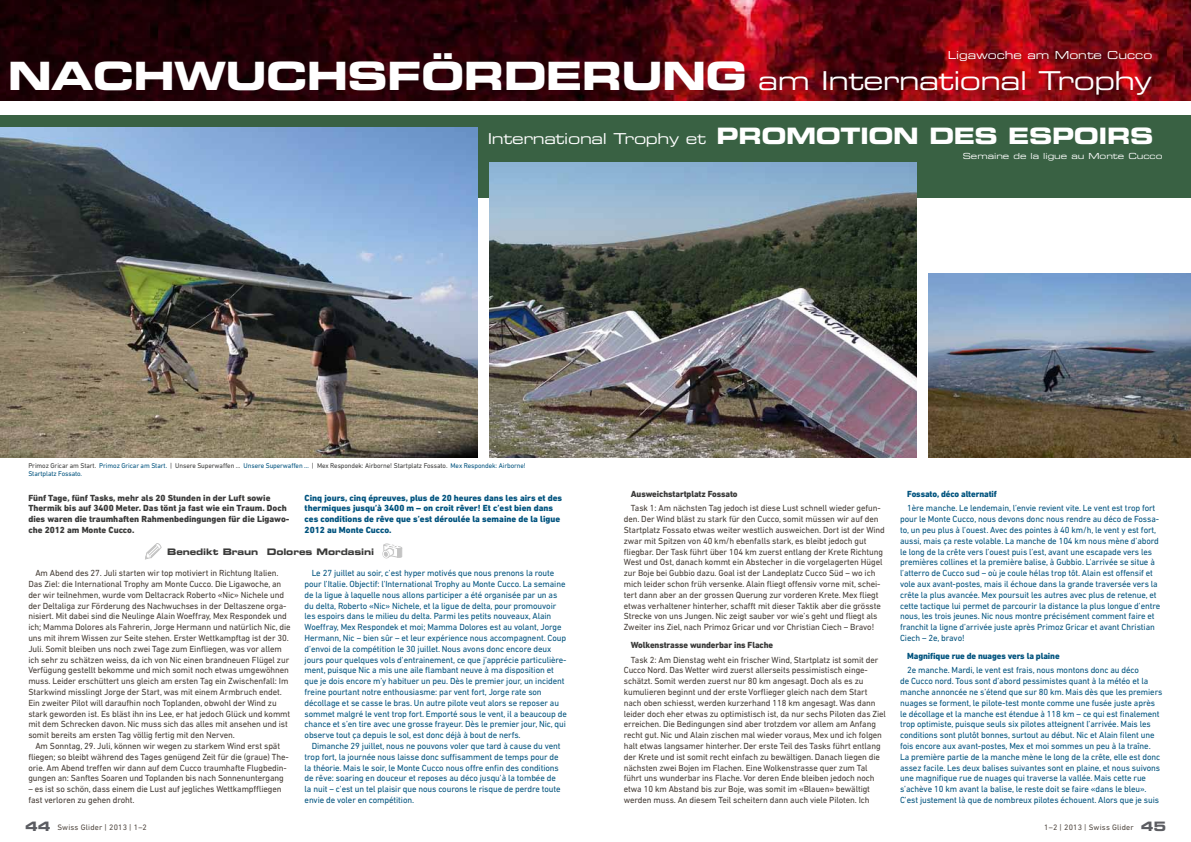
<style>
.page{position:relative;width:1191px;height:842px;background:#fff}
.page>*{position:absolute;margin:0;border:0;box-sizing:border-box;transform-origin:0 0}
.t1{font:26px "Eurostile LT Std Ex 2";letter-spacing:-.02em;color:#fff}
.t2{font:22.6px "Eurostile LT Std Bold Ex 2";color:#fff}
.t3{font:15.1px "Eurostile LT Std Ex 2";letter-spacing:-.02em;color:#fff}
.t4{font:11px "Eurostile LT Std Ex 2";color:#fff}
.t5{font:9px/10.8px "DIN Next LT Pro";letter-spacing:-.01em;color:#443b34}
.t6{font:9px/10.8px "DIN Next LT Pro";letter-spacing:-.01em;color:#00537e}
.t7{font:800 9px/10.8px "DIN Next LT Pro";color:#3b3b3a}
.t8{font:800 9px/10.8px "DIN Next LT Pro";color:#00537e}
.t9{font:9px "Eurostile LT Std Bold Ex 2";letter-spacing:-.01em;color:#3b3b3a}
.t10{font:8.4px "Eurostile LT Std Ex 2";color:#fff}
.t11{font:8px "DIN Next LT Pro";letter-spacing:.02em;color:#514841}
.t12{font:7px/8px "DIN Next LT Pro";letter-spacing:-.01em;color:#3b3b3a}
.s1{font-family:"Eurostile LT Std Bold Ex 2";font-size:39px}
.s2{font-family:"Eurostile LT Std Bold Ex 2";font-size:22.6px}
.s3{color:#00537e}
.s4{font-family:"Eurostile LT Std Bold Ex 2";font-size:13px;color:#5c5d62}
</style>
<div class="page">
<img style="left:0;top:0;width:1191px;height:101px">
<div style="left:0;top:108px;width:1191px;height:90px;background:#396143"></div>
<div style="left:0;top:101px;width:1191px;height:13px;background:#fff"></div>
<img style="left:0;top:128px;width:477px;height:329px">
<img style="left:489px;top:162px;width:427px;height:295px">
<img style="left:928px;top:274px;width:263px;height:183px">
<svg style="left:145px;top:543px;width:16px;height:16px"></svg>
<svg style="left:382px;top:543px;width:20px;height:16px"></svg>
<p class="t4" style="left:947px;top:47px;width:206px">Ligawoche am Monte Cucco</p>
<h1 class="t1" style="left:8px;top:63px;width:1145px"><span class="s1">NACHWUCHSFÖRDERUNG</span> am International Trophy</h1>
<h3 class="t3" style="left:488px;top:128px;width:465px">International Trophy et <span class="s2">promotion des</span></h3>
<h2 class="t2" style="left:1008px;top:120px;width:122px">espoirs</h2>
<p class="t10" style="left:962px;top:150px;width:201px">Semaine de la ligue au Monte Cucco</p>
<p class="t12" style="left:28px;top:462px;width:499px">Primoz Gricar am Start. <span class="s3">Primoz Gricar am Start.</span> | Unsere Superwaffen … <span class="s3">Unsere Superwaffen …</span> | Mex Respondek: Airborne! Startplatz Fossato. <span class="s3">Mex Respondek: Airborne!<br>Startplatz Fossato.</span></p>
<p class="t7" style="left:28px;top:492px;width:263px">Fünf Tage, fünf Tasks, mehr als 20 Stunden in der Luft sowie Thermik bis auf 3400 Meter. Das tönt ja fast wie ein Traum. Doch dies waren die traumhaften Rahmenbedingungen für die Ligawo&shy;che 2012 am Monte Cucco.</p>
<p class="t5" style="left:28px;top:568px;width:264px;text-indent:7px">Am Abend des 27. Juli starten wir top motiviert in Richtung Italien.<br>Das Ziel: die International Trophy am Monte Cucco. Die Ligawoche, an der wir teilnehmen, wurde vom Deltacrack Roberto «Nic» Nichele und der Deltaliga zur Förderung des Nachwuchses in der Deltaszene orga&shy;nisiert. Mit dabei sind die Neulinge Alain Woeffray, Mex Respondek und ich; Mamma Dolores als Fahrerin, Jorge Hermann und natürlich Nic, die uns mit ihrem Wissen zur Seite stehen. Erster Wettkampftag ist der 30.<br>Juli. Somit bleiben uns noch zwei Tage zum Einfliegen, was vor allem ich sehr zu schätzen weiss, da ich von Nic einen brandneuen Flügel zur Verfügung gestellt bekomme und mich somit noch etwas umgewöhnen muss. Leider erschüttert uns gleich am ersten Tag ein Zwischenfall: Im Starkwind misslingt Jorge der Start, was mit einem Armbruch endet.<br>Ein zweiter Pilot will daraufhin noch Toplanden, obwohl der Wind zu stark geworden ist. Es bläst ihn ins Lee, er hat jedoch Glück und kommt mit dem Schrecken davon. Nic muss sich das alles mit ansehen und ist somit bereits am ersten Tag völlig fertig mit den Nerven.</p>
<p class="t5" style="left:28px;top:740px;width:262px;text-align:center">Am Sonntag, 29. Juli, können wir wegen zu starkem Wind erst spät fliegen; so bleibt während des Tages genügend Zeit für die (graue) The&shy;orie. Am Abend treffen wir dann auf dem Cucco traumhafte Flugbedin&shy;gungen an: Sanftes Soaren und Toplanden bis nach Sonnenuntergang</p>
<p class="t5" style="left:28px;top:784px;width:255px">– es ist so schön, dass einem die Lust auf jegliches Wettkampffliegen fast verloren zu gehen droht.</p>
<p class="t8" style="left:305px;top:492px;width:259px">Cinq jours, cinq épreuves, plus de 20 heures dans les airs et des thermiques jusqu’à 3400 m – on croit rêver! Et c’est bien dans ces conditions de rêve que s’est déroulée la semaine de la ligue 2012 au Monte Cucco.</p>
<p class="t6" style="left:305px;top:568px;width:264px;text-indent:7px">Le 27 juillet au soir, c’est hyper motivés que nous prenons la route pour l’Italie. Objectif: l’International Trophy au Monte Cucco. La semaine de la ligue à laquelle nous allons participer a été organisée par un as du delta, Roberto «Nic» Nichele, et la ligue de delta, pour promouvoir les espoirs dans le milieu du delta. Parmi les petits nouveaux, Alain Woeffray, Mex Respondek et moi; Mamma Dolores est au volant, Jorge Hermann, Nic – bien sûr – et leur expérience nous accompagnent. Coup d’envoi de la compétition le 30 juillet. Nous avons donc encore deux jours pour quelques vols d’entrainement, ce que j’apprécie particulière&shy;ment, puisque Nic a mis une aile flambant neuve à ma disposition et que je dois encore m’y habituer un peu. Dès le premier jour, un incident freine pourtant notre enthousiasme: par vent fort, Jorge rate son décollage et se casse le bras. Un autre pilote veut alors se reposer au sommet malgré le vent trop fort. Emporté sous le vent, il a beaucoup de chance et s’en tire avec une grosse frayeur. Dès le premier jour, Nic, qui observe tout ça depuis le sol, est donc déjà à bout de nerfs.</p>
<p class="t6" style="left:305px;top:740px;width:257px;text-indent:7px">Dimanche 29 juillet, nous ne pouvons voler que tard à cause du vent trop fort, la journée nous laisse donc suffisamment de temps pour de la théorie. Mais le soir, le Monte Cucco nous offre enfin des conditions de rêve: soaring en douceur et reposes au déco jusqu’à la tombée de la nuit – c’est un tel plaisir que nous courons le risque de perdre toute envie de voler en compétition.</p>
<p class="t9" style="left:167px;top:545px;width:209px">Benedikt Braun Dolores Mordasini</p>
<p class="t7" style="left:631px;top:488px;width:108px">Ausweichstartplatz Fossato</p>
<p class="t5" style="left:624px;top:503px;width:262px;text-indent:7px">Task 1: Am nächsten Tag jedoch ist diese Lust schnell wieder gefun&shy;den. Der Wind bläst zu stark für den Cucco, somit müssen wir auf den Startplatz Fossato etwas weiter westlich ausweichen. Dort ist der Wind zwar mit Spitzen von 40 km/h ebenfalls stark, es bleibt jedoch gut fliegbar. Der Task führt über 104 km zuerst entlang der Krete Richtung West und Ost, danach kommt ein Abstecher in die vorgelagerten Hügel zur Boje bei Gubbio dazu. Goal ist der Landeplatz Cucco Süd – wo ich mich leider schon früh versenke. Alain fliegt offensiv vorne mit, schei&shy;tert dann aber an der grossen Querung zur vorderen Krete. Mex fliegt etwas verhaltener hinterher, schafft mit dieser Taktik aber die grösste Strecke von uns Jungen. Nic zeigt sauber vor wie’s geht und fliegt als Zweiter ins Ziel, nach Primoz Gricar und vor Christian Ciech – Bravo!</p>
<p class="t7" style="left:631px;top:639px;width:144px">Wolkenstrasse wunderbar ins Flache</p>
<p class="t5" style="left:624px;top:654px;width:264px;text-indent:7px">Task 2: Am Dienstag weht ein frischer Wind, Startplatz ist somit der Cucco Nord. Das Wetter wird zuerst allerseits pessimistisch einge&shy;schätzt. Somit werden zuerst nur 80 km angesagt. Doch als es zu kumulieren beginnt und der erste Vorflieger gleich nach dem Start nach oben schiesst, werden kurzerhand 118 km angesagt. Was dann leider doch eher etwas zu optimistisch ist, da nur sechs Piloten das Ziel erreichen. Die Bedingungen sind aber trotzdem vor allem am Anfang recht gut. Nic und Alain zischen mal wieder voraus, Mex und ich folgen halt etwas langsamer hinterher. Der erste Teil des Tasks führt entlang der Krete und ist somit recht einfach zu bewältigen. Danach liegen die nächsten zwei Bojen im Flachen. Eine Wolkenstrasse quer zum Tal führt uns wunderbar ins Flache. Vor deren Ende bleiben jedoch noch etwa 10 km Abstand bis zur Boje, was somit im «Blauen» bewältigt werden muss. An diesem Teil scheitern dann auch viele Piloten. Ich</p>
<p class="t8" style="left:907px;top:488px;width:91px">Fossato, déco alternatif</p>
<p class="t6" style="left:900px;top:503px;width:262px;text-indent:7px">1ère manche. Le lendemain, l’envie revient vite. Le vent est trop fort pour le Monte Cucco, nous devons donc nous rendre au déco de Fossa&shy;to, un peu plus à l’ouest. Avec des pointes à 40 km/h, le vent y est fort, aussi, mais ça reste volable. La manche de 104 km nous mène d’abord le long de la crête vers l’ouest puis l’est, avant une escapade vers les premières collines et la première balise, à Gubbio. L’arrivée se situe à l’atterro de Cucco sud – où je coule hélas trop tôt. Alain est offensif et vole aux avant-postes, mais il échoue dans la grande traversée vers la crête la plus avancée. Mex poursuit les autres avec plus de retenue, et cette tactique lui permet de parcourir la distance la plus longue d’entre nous, les trois jeunes. Nic nous montre précisément comment faire et franchit la ligne d’arrivée juste après Primoz Gricar et avant Christian Ciech – 2e, bravo!</p>
<p class="t8" style="left:907px;top:650px;width:154px">Magnifique rue de nuages vers la plaine</p>
<p class="t6" style="left:900px;top:665px;width:264px;text-indent:7px">2e manche. Mardi, le vent est frais, nous montons donc au déco<br>de Cucco nord. Tous sont d’abord pessimistes quant à la météo et la manche annoncée ne s’étend que sur 80 km. Mais dès que les premiers nuages se forment, le pilote-test monte comme une fusée juste après le décollage et la manche est étendue à 118 km – ce qui est finalement trop optimiste, puisque seuls six pilotes atteignent l’arrivée. Mais les conditions sont plutôt bonnes, surtout au début. Nic et Alain filent une fois encore aux avant-postes, Mex et moi sommes un peu à la traîne.<br>La première partie de la manche mène le long de la crête, elle est donc assez facile. Les deux balises suivantes sont en plaine, et nous suivons une magnifique rue de nuages qui traverse la vallée. Mais cette rue s’achève 10 km avant la balise, le reste doit se faire «dans le bleu».<br>C’est justement là que de nombreux pilotes échouent. Alors que je suis</p>
<p class="t11" style="left:25px;top:823px;width:123px"><span class="s4">44</span> Swiss Glider | 2013 | 1–2</p>
<p class="t11" style="left:1044px;top:823px;width:124px">1–2 | 2013 | Swiss Glider <span class="s4">45</span></p>
</div>
